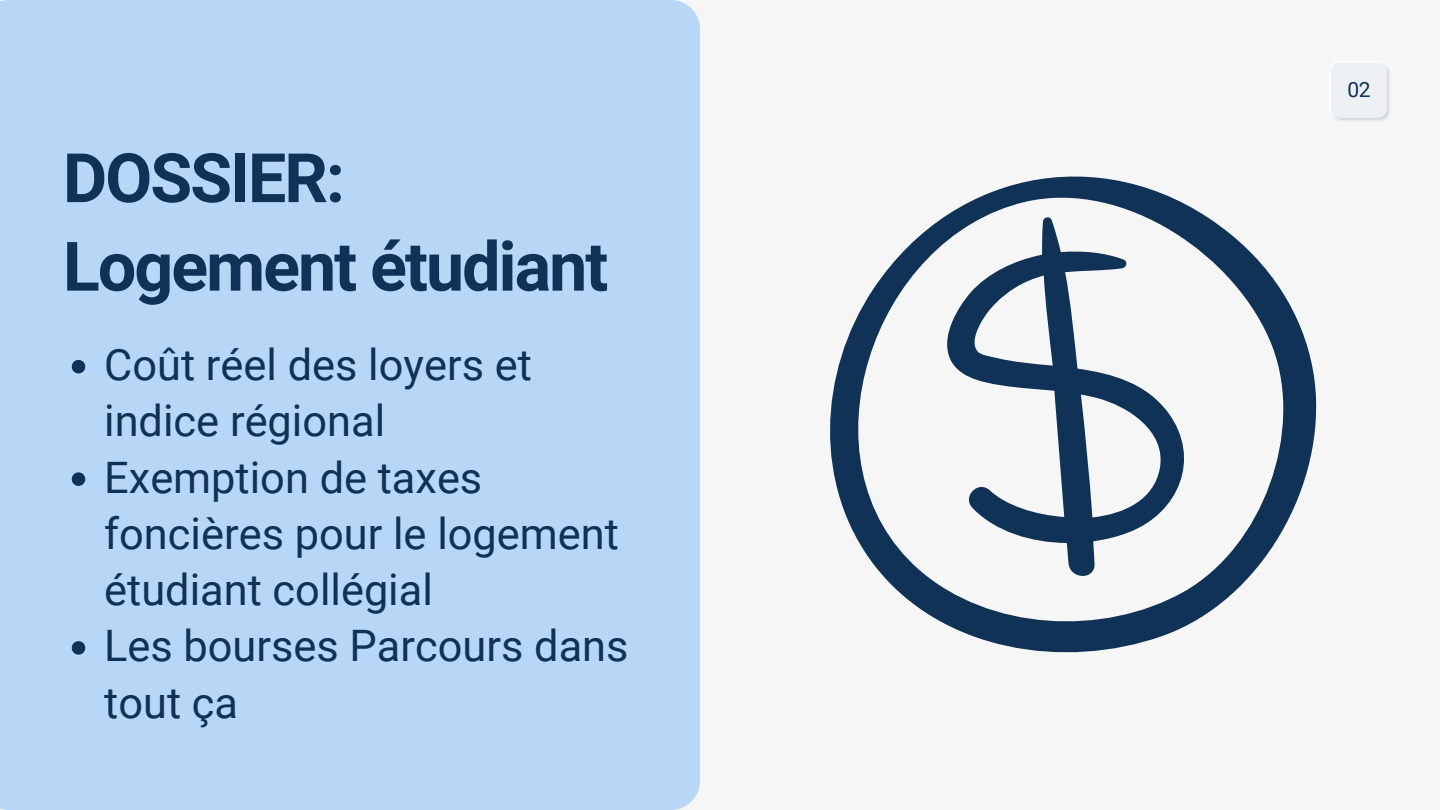
<style>
.page{position:relative;width:1440px;height:810px;background:#f6f6f6}
.page>*{position:absolute;margin:0;border:0;box-sizing:border-box;transform-origin:0 0}
.t1{font:700 68.3px/88.5px "Roboto";letter-spacing:-.03em;color:#0f3256}
.t2{font:43.4px/56.2px "Roboto";color:#0f3256}
.t3{font:21px "Roboto";color:#0f3256}
</style>
<div class="page">
<div style="left:0;top:0;width:700px;height:810px;background:#b8d6f6"></div>
<img style="left:1332px;top:63px;width:58px;height:58px">
<svg style="left:830px;top:176px;width:487px;height:477px"></svg>
<svg style="left:942px;top:215px;width:260px;height:366px"></svg>
<svg style="left:72px;top:360px;width:13px;height:13px"></svg>
<svg style="left:72px;top:472px;width:13px;height:14px"></svg>
<svg style="left:72px;top:641px;width:13px;height:14px"></svg>
<h1 class="t1" style="left:63px;top:135px;width:547px">DOSSIER:<br>Logement étudiant</h1>
<p class="t2" style="left:104px;top:337px;width:526px">Coût réel des loyers et indice régional<br>Exemption de taxes foncières pour le logement étudiant collégial<br>Les bourses Parcours dans tout ça</p>
<p class="t3" style="left:1348px;top:78px;width:24px">02</p>
</div>
